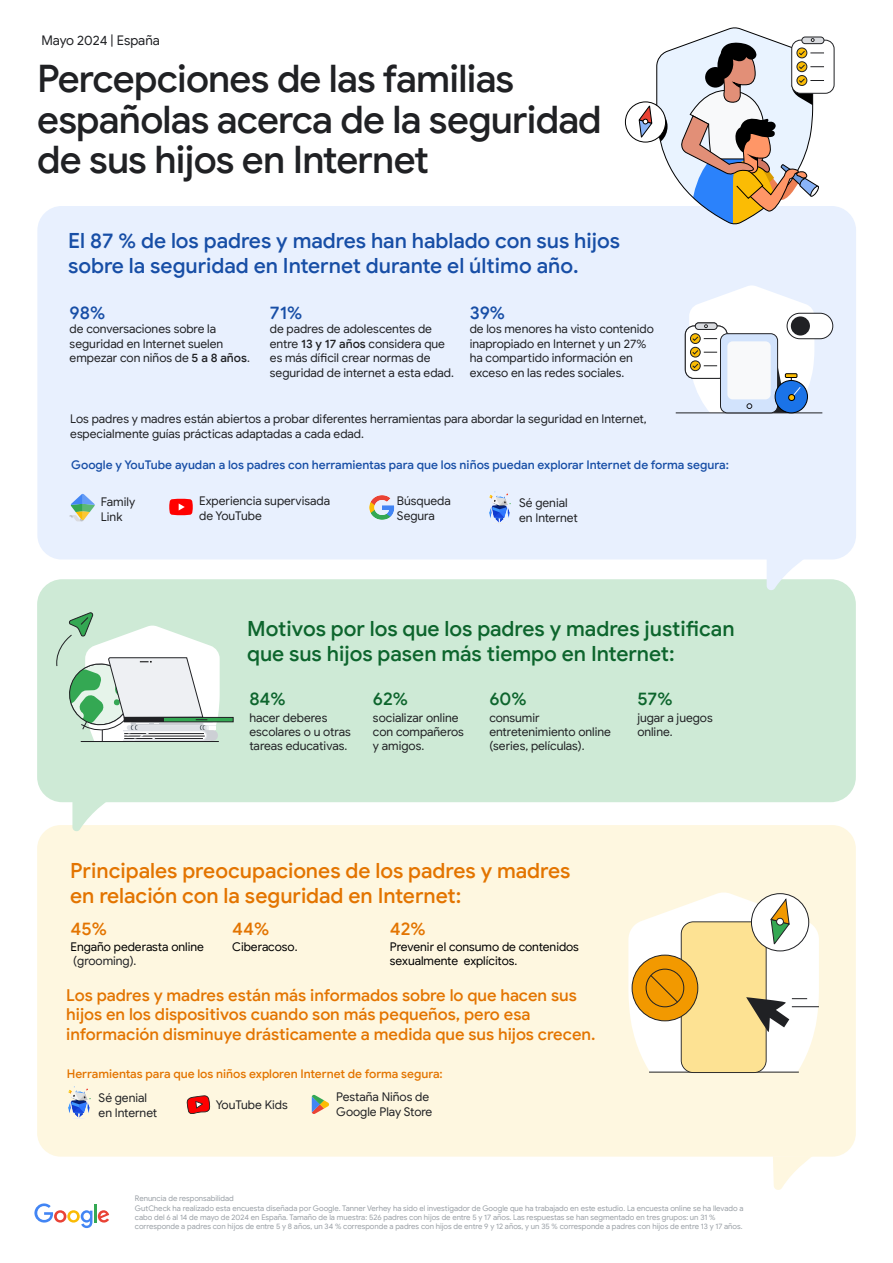
<style>
.page{position:relative;width:893px;height:1263px;background:#fff}
.page>*{position:absolute;margin:0;border:0;box-sizing:border-box;transform-origin:0 0}
.t1{font:500 38.1px/40.7px "Google Sans";letter-spacing:-.025em;color:#202124}
.t2{font:500 21px/25.2px "Google Sans";color:#174ea6}
.t3{font:500 21px/25.2px "Google Sans";color:#0d652d}
.t4{font:500 21px/25.2px "Google Sans";color:#e37400}
.t5{font:500 18px "Google Sans";color:#0d652d}
.t6{font:500 18px "Google Sans";color:#174ea6}
.t7{font:500 18px "Google Sans";color:#e37400}
.t8{font:500 16.5px/19.8px "Google Sans";letter-spacing:-.005em;color:#e37400}
.t9{font:13.35px "Google Sans";letter-spacing:-.005em;color:#202124}
.t10{font:12px/14.4px "Google Sans";letter-spacing:-.005em;color:#202124}
.t11{font:500 12px "Google Sans";letter-spacing:-.005em;color:#174ea6}
.t12{font:12px/14.4px "Google Sans";letter-spacing:-.005em;color:#000}
.t13{font:500 12px "Google Sans";letter-spacing:-.005em;color:#e37400}
.t14{font:7.65px/9.3px "Google Sans";color:#9aa0a6}
.s1{font-weight:500}
</style>
<div class="page">
<div style="left:37px;top:825px;width:819px;height:331px;background:#fef7e0;border-radius:24px"></div>
<svg style="left:773px;top:1156px;width:40px;height:34px"></svg>
<div style="left:37px;top:206px;width:819px;height:353px;background:#e8f0fe;border-radius:24px"></div>
<div style="left:37px;top:579px;width:819px;height:223px;background:#ceead6;border-radius:25px"></div>
<svg style="left:767px;top:559px;width:39px;height:31px"></svg>
<hr style="left:676px;top:412px;width:146px;height:1px;background:#202124">
<div style="left:685px;top:326px;width:42px;height:52px;background:#fff;border-radius:9px"></div>
<div style="left:685px;top:326px;width:42px;height:53px;border:1px solid #202124;border-radius:9px"></div>
<svg style="left:689px;top:285px;width:125px;height:129px"></svg>
<div style="left:785px;top:373px;width:12px;height:5px;border:1px solid #000"></div>
<div style="left:787px;top:313px;width:46px;height:26px;background:#fff;border-radius:13px"></div>
<div style="left:787px;top:313px;width:46px;height:26px;border:1px solid #202124;border-radius:13px"></div>
<div style="left:791px;top:316px;width:19px;height:19px;background:#202124;border-radius:50%"></div>
<svg style="left:34px;top:1203px;width:58px;height:25px"></svg>
<hr style="left:94px;top:1204px;width:3px;height:18px;background:#34a853">
<svg style="left:98px;top:1210px;width:11px;height:12px"></svg>
<div style="left:625px;top:101px;width:41px;height:42px;border:1px solid #000;border-radius:50%"></div>
<div style="left:791px;top:40px;width:43px;height:54px;border:1px solid #202124;border-radius:9px"></div>
<svg style="left:638px;top:27px;width:186px;height:198px"></svg>
<img style="left:69px;top:1087px;width:21px;height:31px">
<svg style="left:187px;top:1095px;width:23px;height:19px"></svg>
<svg style="left:312px;top:1095px;width:17px;height:19px"></svg>
<svg style="left:69px;top:494px;width:26px;height:27px"></svg>
<svg style="left:169px;top:499px;width:24px;height:16px"></svg>
<img style="left:489px;top:492px;width:22px;height:32px">
<svg style="left:220px;top:717px;width:14px;height:5px"></svg>
<svg style="left:55px;top:612px;width:165px;height:219px"></svg>
<svg style="left:628px;top:892px;width:167px;height:180px"></svg>
<hr style="left:649px;top:1072px;width:150px;height:1px;background:#202124">
<div style="left:632px;top:955px;width:66px;height:66px;background:#f29900;border-radius:50%"></div>
<div style="left:646px;top:969px;width:38px;height:38px;border:1px solid #202124;border-radius:50%"></div>
<svg style="left:650px;top:897px;width:169px;height:176px;background:#efddb0"></svg>
<img style="left:369px;top:495px;width:26px;height:25px">
<p class="t9" style="left:41px;top:32px;width:120px">Mayo 2024 | España</p>
<h1 class="t1" style="left:37px;top:58px;width:566px">Percepciones de las familias españolas acerca de la seguridad de sus hijos en Internet</h1>
<h2 class="t2" style="left:68px;top:228px;width:553px">El 87 % de los padres y madres han hablado con sus hijos sobre la seguridad en Internet durante el último año.</h2>
<h3 class="t6" style="left:70px;top:301px;width:37px">98%</h3>
<p class="t10" style="left:70px;top:322px;width:182px">de conversaciones sobre la seguridad en Internet suelen empezar con niños de <span class="s1">5 a 8 años</span>.</p>
<h3 class="t6" style="left:270px;top:301px;width:34px">71%</h3>
<p class="t10" style="left:270px;top:322px;width:186px">de padres de adolescentes de entre <span class="s1">13 y 17 años</span> considera que es más díficil crear normas de seguridad de internet a esta edad.</p>
<h3 class="t6" style="left:470px;top:301px;width:37px">39%</h3>
<p class="t10" style="left:470px;top:322px;width:186px">de los menores ha visto contenido inapropiado en Internet y un 27% ha compartido información en exceso en las redes sociales.</p>
<p class="t10" style="left:70px;top:412px;width:578px">Los padres y madres están abiertos a probar diferentes herramientas para abordar la seguridad en Internet, especialmente guías prácticas adaptadas a cada edad.</p>
<p class="t11" style="left:71px;top:458px;width:659px">Google y YouTube ayudan a los padres con herramientas para que los niños puedan explorar Internet de forma segura:</p>
<p class="t10" style="left:397px;top:494px;width:55px">Búsqueda<br>Segura</p>
<p class="t10" style="left:101px;top:495px;width:36px">Family<br>Link</p>
<p class="t10" style="left:199px;top:494px;width:132px">Experiencia supervisada de YouTube</p>
<p class="t10" style="left:519px;top:496px;width:60px">Sé genial en Internet</p>
<h2 class="t3" style="left:247px;top:616px;width:489px">Motivos por los que los padres y madres justifican que sus hijos pasen más tiempo en Internet:</h2>
<h3 class="t5" style="left:249px;top:688px;width:38px">84%</h3>
<h3 class="t5" style="left:373px;top:688px;width:37px">62%</h3>
<h3 class="t5" style="left:489px;top:688px;width:39px">60%</h3>
<h3 class="t5" style="left:637px;top:688px;width:37px">57%</h3>
<p class="t10" style="left:249px;top:710px;width:103px">hacer deberes escolares o u otras tareas educativas.</p>
<p class="t10" style="left:373px;top:710px;width:93px">socializar online con compañeros y amigos.</p>
<p class="t10" style="left:489px;top:710px;width:123px">consumir entretenimiento online (series, películas).</p>
<p class="t10" style="left:637px;top:710px;width:77px">jugar a juegos online.</p>
<h2 class="t4" style="left:70px;top:858px;width:502px">Principales preocupaciones de los padres y madres en relación con la seguridad en Internet:</h2>
<h3 class="t7" style="left:71px;top:918px;width:38px">45%</h3>
<p class="t12" style="left:71px;top:939px;width:135px">Engaño pederasta online</p>
<p class="t10" style="left:73px;top:954px;width:65px">(grooming).</p>
<h3 class="t7" style="left:232px;top:918px;width:39px">44%</h3>
<p class="t12" style="left:232px;top:939px;width:67px">Ciberacoso.</p>
<h3 class="t7" style="left:390px;top:918px;width:37px">42%</h3>
<p class="t12" style="left:390px;top:939px;width:191px">Prevenir el consumo de contenidos sexualmente explícitos.</p>
<h3 class="t8" style="left:66px;top:985px;width:531px">Los padres y madres están más informados sobre lo que hacen sus hijos en los dispositivos cuando son más pequeños, pero esa información disminuye drásticamente a medida que sus hijos crecen.</h3>
<p class="t13" style="left:67px;top:1067px;width:378px">Herramientas para que los niños exploren Internet de forma segura:</p>
<p class="t10" style="left:216px;top:1098px;width:73px">YouTube Kids</p>
<p class="t10" style="left:336px;top:1090px;width:97px">Pestaña Niños de<br>Google Play Store</p>
<p class="t10" style="left:99px;top:1091px;width:60px">Sé genial en Internet</p>
<p class="t14" style="left:135px;top:1194px;width:610px">Renuncia de responsabilidad<br>GutCheck ha realizado esta encuesta diseñada por Google. Tanner Verhey ha sido el investigador de Google que ha trabajado en este estudio. La encuesta online se ha llevado a cabo del 6 al 14 de mayo de 2024 en España. Tamaño de la muestra: 526 padres con hijos de entre 5 y 17 años. Las respuestas se han segmentado en tres grupos: un 31 % corresponde a padres con hijos de entre 5 y 8 años, un 34 % corresponde a padres con hijos de entre 9 y 12 años, y un 35 % corresponde a padres con hijos de entre 13 y 17 años.</p>
</div>
